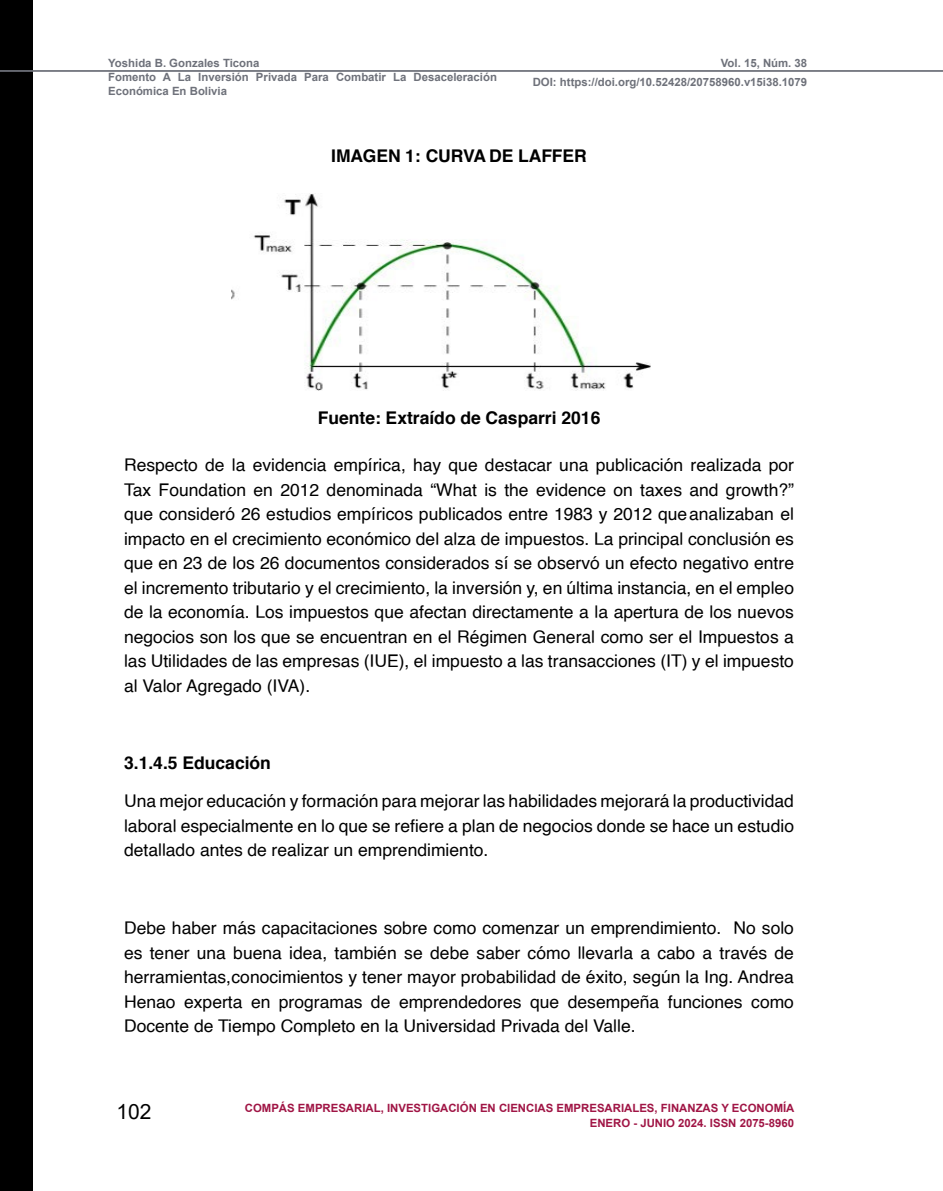
<style>
.page{position:relative;width:943px;height:1191px;background:#fff}
.page>*{position:absolute;margin:0;border:0;box-sizing:border-box;transform-origin:0 0}
.t1{font:21px "Arial";color:#000}
.t2{font:17.5px/24.5px "Helvetica";color:#000;text-align:justify}
.t3{font:700 17.5px "Helvetica";color:#000}
.t4{font:700 11.38px/14px "Arial";color:#6e717a;text-align:right}
.t5{font:700 11.38px/15.8px "Arial";color:#a01545;text-align:right}
</style>
<div class="page">
<div style="left:0;top:0;width:33px;height:1191px;background:#000"></div>
<hr style="left:0;top:70px;width:943px;height:2px;background:#6e717a">
<img style="left:232px;top:193px;width:418px;height:198px">
<p class="t4" style="left:108px;top:56px;width:390px;text-align:left">Yoshida B. Gonzales Ticona<br>Fomento A La Inversión Privada Para Combatir La Desaceleración<br>Económica En Bolivia</p>
<p class="t4" style="left:532px;top:54px;width:276px;line-height:19.2px">Vol. 15, Núm. 38<br>DOI: https://doi.org/10.52428/20758960.v15i38.1079</p>
<p class="t3" style="left:331px;top:142px;width:257px">IMAGEN 1: CURVA DE LAFFER</p>
<p class="t3" style="left:318px;top:404px;width:284px">Fuente: Extraído de Casparri 2016</p>
<p class="t2" style="left:124px;top:453px;width:671px">Respecto de la evidencia empírica, hay que destacar una publicación realizada por Tax Foundation en 2012 denominada “What is the evidence on taxes and growth?” que consideró 26 estudios empíricos publicados entre 1983 y 2012 que analizaban el impacto en el crecimiento económico del alza de impuestos. La principal conclusión es que en 23 de los 26 documentos considerados sí se observó un efecto negativo entre el incremento tributario y el crecimiento, la inversión y, en última instancia, en el empleo de la economía. Los impuestos que afectan directamente a la apertura de los nuevos negocios son los que se encuentran en el Régimen General como ser el Impuestos a las Utilidades de las empresas (IUE), el impuesto a las transacciones (IT) y el impuesto al Valor Agregado (IVA).</p>
<p class="t3" style="left:124px;top:748px;width:148px">3.1.4.5 Educación</p>
<p class="t2" style="left:124px;top:789px;width:671px">Una mejor educación y formación para mejorar las habilidades mejorará la productividad laboral especialmente en lo que se refiere a plan de negocios donde se hace un estudio detallado antes de realizar un emprendimiento.</p>
<p class="t2" style="left:124px;top:916px;width:671px">Debe haber más capacitaciones sobre como comenzar un emprendimiento. No solo es tener una buena idea, también se debe saber cómo llevarla a cabo a través de herramientas, conocimientos y tener mayor probabilidad de éxito, según la Ing. Andrea Henao experta en programas de emprendedores que desempeña funciones como Docente de Tiempo Completo en la Universidad Privada del Valle.</p>
<p class="t1" style="left:117px;top:1097px;width:37px">102</p>
<p class="t5" style="left:245px;top:1100px;width:551px">COMPÁS EMPRESARIAL, INVESTIGACIÓN EN CIENCIAS EMPRESARIALES, FINANZAS Y ECONOMÍA<br>ENERO - JUNIO 2024. ISSN 2075-8960</p>
</div>
